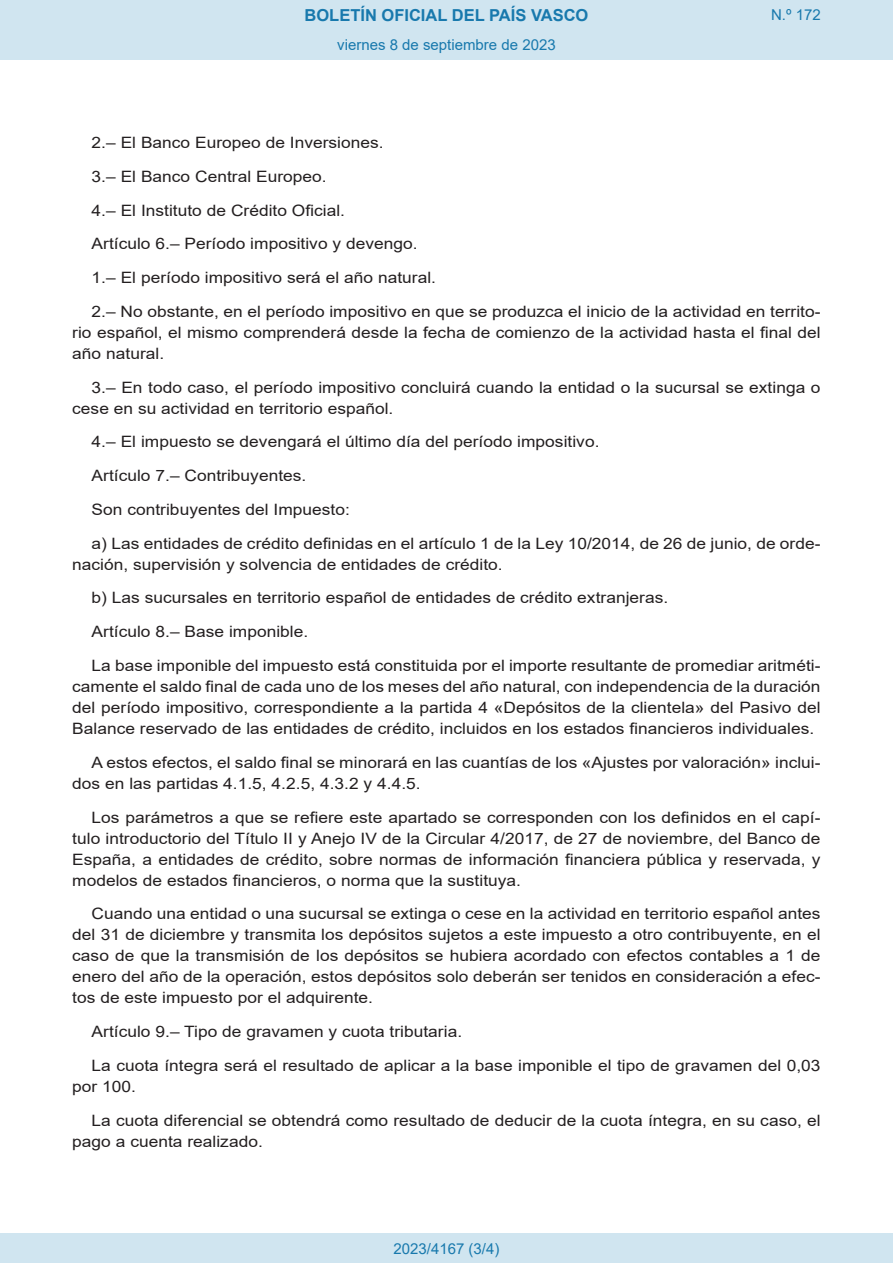
<style>
.page{position:relative;width:893px;height:1263px;background:#fff}
.page>*{position:absolute;margin:0;border:0;box-sizing:border-box;transform-origin:0 0}
.t1{font:700 16.5px "Arial";color:#1879ad}
.BOPVDetalle{font:15.6px/21px "Arial";color:#231f20;scale:1.11 1}
.Paginacion_Centro{font:15px "Arial";color:#1879ad}
</style>
<div class="page">
<div style="left:0;top:0;width:893px;height:60px;background:#d0e5f0"></div>
<div style="left:0;top:1233px;width:893px;height:30px;background:#d0e5f0"></div>
<p class="t1" style="left:305px;top:3px;width:285px">BOLETÍN OFICIAL DEL PAÍS VASCO</p>
<p class="Paginacion_Centro" style="left:337px;top:35px;width:220px">viernes 8 de septiembre de 2023</p>
<p class="Paginacion_Centro" style="left:771px;top:5px;width:51px">N.º 172</p>
<p class="BOPVDetalle" style="left:92px;top:132px;width:265px">2.– El Banco Europeo de Inversiones.</p>
<p class="BOPVDetalle" style="left:92px;top:166px;width:213px">3.– El Banco Central Europeo.</p>
<p class="BOPVDetalle" style="left:92px;top:200px;width:230px">4.– El Instituto de Crédito Oficial.</p>
<p class="BOPVDetalle" style="left:92px;top:233px;width:295px">Artículo 6.– Período impositivo y devengo.</p>
<p class="BOPVDetalle" style="left:92px;top:267px;width:312px">1.– El período impositivo será el año natural.</p>
<p class="BOPVDetalle" style="left:72px;top:301px;width:676px;text-align:justify;text-indent:19px">2.– No obstante, en el período impositivo en que se produzca el inicio de la actividad en territo&shy;rio español, el mismo comprenderá desde la fecha de comienzo de la actividad hasta el final del año natural.</p>
<p class="BOPVDetalle" style="left:72px;top:377px;width:676px;text-indent:19px">3.– En todo caso, el período impositivo concluirá cuando la entidad o la sucursal se extinga o cese en su actividad en territorio español.</p>
<p class="BOPVDetalle" style="left:92px;top:431px;width:459px">4.– El impuesto se devengará el último día del período impositivo.</p>
<p class="BOPVDetalle" style="left:92px;top:465px;width:195px">Artículo 7.– Contribuyentes.</p>
<p class="BOPVDetalle" style="left:92px;top:499px;width:234px">Son contribuyentes del Impuesto:</p>
<p class="BOPVDetalle" style="left:72px;top:533px;width:676px;text-indent:19px">a) Las entidades de crédito definidas en el artículo 1 de la Ley 10/2014, de 26 de junio, de orde&shy;nación, supervisión y solvencia de entidades de crédito.</p>
<p class="BOPVDetalle" style="left:92px;top:587px;width:521px">b) Las sucursales en territorio español de entidades de crédito extranjeras.</p>
<p class="BOPVDetalle" style="left:92px;top:621px;width:197px">Artículo 8.– Base imponible.</p>
<p class="BOPVDetalle" style="left:72px;top:655px;width:676px;text-align:justify;text-indent:19px">La base imponible del impuesto está constituida por el importe resultante de promediar aritméti&shy;camente el saldo final de cada uno de los meses del año natural, con independencia de la duración del período impositivo, correspondiente a la partida 4 «Depósitos de la clientela» del Pasivo del Balance reservado de las entidades de crédito, incluidos en los estados financieros individuales.</p>
<p class="BOPVDetalle" style="left:72px;top:752px;width:676px;text-indent:19px">A estos efectos, el saldo final se minorará en las cuantías de los «Ajustes por valoración» inclui&shy;dos en las partidas 4.1.5, 4.2.5, 4.3.2 y 4.4.5.</p>
<p class="BOPVDetalle" style="left:72px;top:806px;width:676px;text-align:justify;text-indent:19px">Los parámetros a que se refiere este apartado se corresponden con los definidos en el capí&shy;tulo introductorio del Título II y Anejo IV de la Circular 4/2017, de 27 de noviembre, del Banco de España, a entidades de crédito, sobre normas de información financiera pública y reservada, y modelos de estados financieros, o norma que la sustituya.</p>
<p class="BOPVDetalle" style="left:72px;top:903px;width:676px;text-align:justify;text-indent:19px">Cuando una entidad o una sucursal se extinga o cese en la actividad en territorio español antes del 31 de diciembre y transmita los depósitos sujetos a este impuesto a otro contribuyente, en el caso de que la transmisión de los depósitos se hubiera acordado con efectos contables a 1 de enero del año de la operación, estos depósitos solo deberán ser tenidos en consideración a efec&shy;tos de este impuesto por el adquirente.</p>
<p class="BOPVDetalle" style="left:92px;top:1021px;width:335px">Artículo 9.– Tipo de gravamen y cuota tributaria.</p>
<p class="BOPVDetalle" style="left:72px;top:1055px;width:676px;text-indent:19px">La cuota íntegra será el resultado de aplicar a la base imponible el tipo de gravamen del 0,03 por 100.</p>
<p class="BOPVDetalle" style="left:72px;top:1109px;width:676px;text-indent:19px">La cuota diferencial se obtendrá como resultado de deducir de la cuota íntegra, en su caso, el pago a cuenta realizado.</p>
<p class="Paginacion_Centro" style="left:393px;top:1238px;width:107px">2023/4167 (3/4)</p>
</div>
